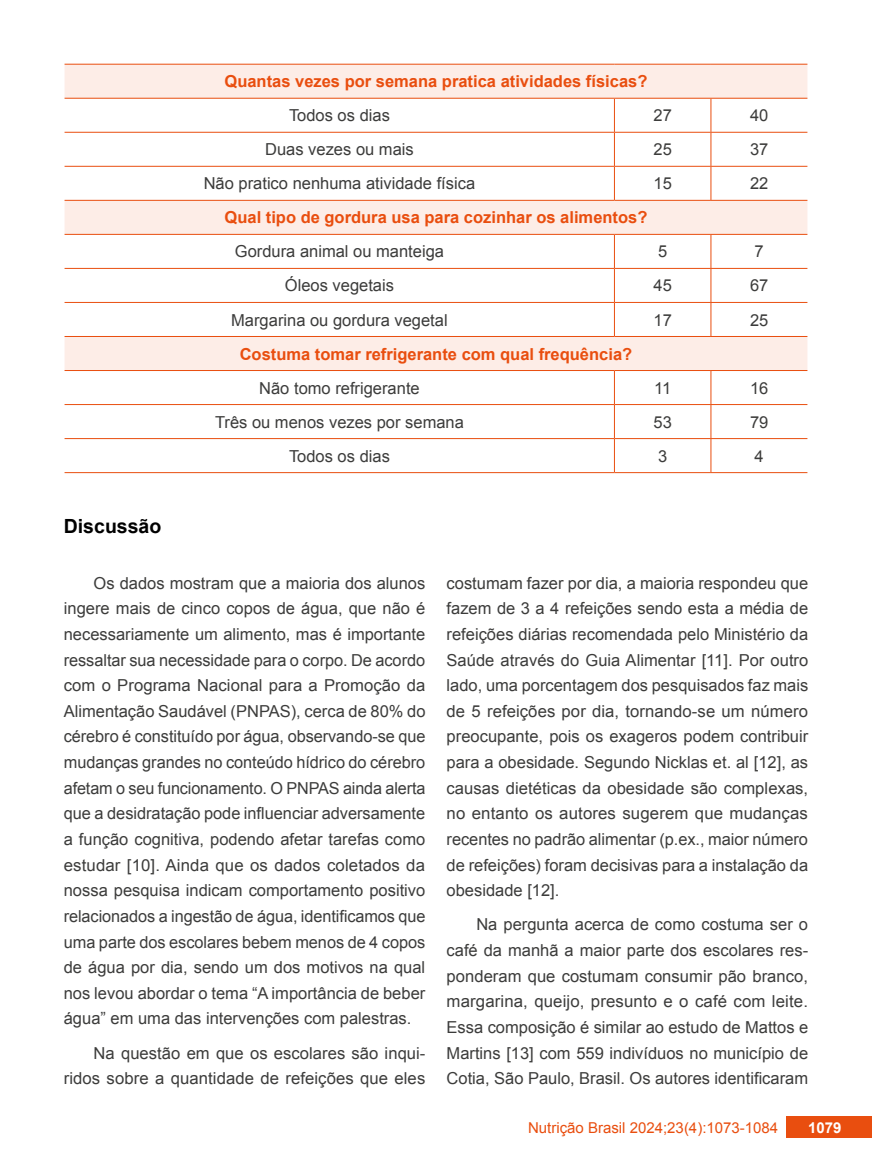
<style>
.page{position:relative;width:872px;height:1170px;background:#fff}
.page>*{position:absolute;margin:0;border:0;box-sizing:border-box;transform-origin:0 0}
.t1{font:700 19.5px "Arial";color:#000}
.t2{font:16.5px/25.7px "Arial";color:#3c3c3b;text-align:justify}
.t3{font:700 16.5px "Arial";color:#e94e0f}
.t4{font:15px "Arial";color:#e94e0f}
.t5{font:700 15px "Arial";color:#fff}
</style>
<div class="page">
<div style="left:786px;top:1116px;width:86px;height:21px;background:#e94e0f"></div>
<svg style="left:65px;top:65px;width:742px;height:305px"></svg>
<hr style="left:65px;top:132px;width:549px;height:1px;background:#e94e0f">
<hr style="left:614px;top:132px;width:97px;height:1px;background:#e94e0f">
<hr style="left:711px;top:132px;width:96px;height:1px;background:#e94e0f">
<hr style="left:65px;top:166px;width:549px;height:1px;background:#e94e0f">
<hr style="left:614px;top:166px;width:97px;height:1px;background:#e94e0f">
<hr style="left:711px;top:166px;width:96px;height:1px;background:#e94e0f">
<hr style="left:65px;top:268px;width:549px;height:1px;background:#e94e0f">
<hr style="left:614px;top:268px;width:97px;height:1px;background:#e94e0f">
<hr style="left:711px;top:268px;width:96px;height:1px;background:#e94e0f">
<hr style="left:65px;top:302px;width:549px;height:1px;background:#e94e0f">
<hr style="left:614px;top:302px;width:97px;height:1px;background:#e94e0f">
<hr style="left:711px;top:302px;width:96px;height:1px;background:#e94e0f">
<hr style="left:65px;top:404px;width:549px;height:1px;background:#e94e0f">
<hr style="left:614px;top:404px;width:97px;height:1px;background:#e94e0f">
<hr style="left:711px;top:404px;width:96px;height:1px;background:#e94e0f">
<hr style="left:65px;top:438px;width:549px;height:1px;background:#e94e0f">
<hr style="left:614px;top:438px;width:97px;height:1px;background:#e94e0f">
<hr style="left:711px;top:438px;width:96px;height:1px;background:#e94e0f">
<hr style="left:65px;top:472px;width:549px;height:1px;background:#e94e0f">
<hr style="left:711px;top:472px;width:96px;height:1px;background:#e94e0f">
<hr style="left:614px;top:371px;width:1px;height:33px;background:#e94e0f">
<hr style="left:710px;top:371px;width:1px;height:33px;background:#e94e0f">
<hr style="left:614px;top:405px;width:1px;height:33px;background:#e94e0f">
<hr style="left:710px;top:405px;width:1px;height:33px;background:#e94e0f">
<hr style="left:614px;top:439px;width:1px;height:33px;background:#e94e0f">
<hr style="left:710px;top:439px;width:1px;height:33px;background:#e94e0f">
<hr style="left:614px;top:472px;width:97px;height:1px;background:#e94e0f">
<hr style="left:65px;top:336px;width:549px;height:1px;background:#e94e0f">
<hr style="left:711px;top:336px;width:96px;height:1px;background:#e94e0f">
<hr style="left:65px;top:370px;width:549px;height:1px;background:#e94e0f">
<hr style="left:614px;top:370px;width:97px;height:1px;background:#e94e0f">
<hr style="left:711px;top:370px;width:96px;height:1px;background:#e94e0f">
<hr style="left:65px;top:234px;width:549px;height:1px;background:#e94e0f">
<hr style="left:614px;top:234px;width:97px;height:1px;background:#e94e0f">
<hr style="left:711px;top:234px;width:96px;height:1px;background:#e94e0f">
<hr style="left:65px;top:200px;width:549px;height:1px;background:#e94e0f">
<hr style="left:614px;top:200px;width:97px;height:1px;background:#e94e0f">
<hr style="left:711px;top:200px;width:96px;height:1px;background:#e94e0f">
<hr style="left:614px;top:99px;width:1px;height:33px;background:#e94e0f">
<hr style="left:710px;top:99px;width:1px;height:33px;background:#e94e0f">
<hr style="left:614px;top:133px;width:1px;height:33px;background:#e94e0f">
<hr style="left:710px;top:133px;width:1px;height:33px;background:#e94e0f">
<hr style="left:614px;top:167px;width:1px;height:33px;background:#e94e0f">
<hr style="left:710px;top:167px;width:1px;height:33px;background:#e94e0f">
<hr style="left:614px;top:235px;width:1px;height:33px;background:#e94e0f">
<hr style="left:710px;top:235px;width:1px;height:33px;background:#e94e0f">
<hr style="left:614px;top:269px;width:1px;height:33px;background:#e94e0f">
<hr style="left:710px;top:269px;width:1px;height:33px;background:#e94e0f">
<hr style="left:614px;top:303px;width:1px;height:33px;background:#e94e0f">
<hr style="left:710px;top:303px;width:1px;height:33px;background:#e94e0f">
<hr style="left:614px;top:336px;width:97px;height:1px;background:#e94e0f">
<hr style="left:65px;top:64px;width:549px;height:1px;background:#e94e0f">
<hr style="left:614px;top:64px;width:97px;height:1px;background:#e94e0f">
<hr style="left:711px;top:64px;width:96px;height:1px;background:#e94e0f">
<hr style="left:65px;top:98px;width:549px;height:1px;background:#e94e0f">
<hr style="left:614px;top:98px;width:97px;height:1px;background:#e94e0f">
<hr style="left:711px;top:98px;width:96px;height:1px;background:#e94e0f">
<p class="t1" style="left:64px;top:513px;width:99px">Discussão</p>
<p class="t3" style="left:224px;top:71px;width:424px">Quantas vezes por semana pratica atividades físicas?</p>
<p class="t2" style="left:289px;top:103px;width:102px">Todos os dias</p>
<p class="t2" style="left:653px;top:103px;width:20px">27</p>
<p class="t2" style="left:750px;top:103px;width:20px">40</p>
<p class="t2" style="left:265px;top:137px;width:150px">Duas vezes ou mais</p>
<p class="t2" style="left:653px;top:137px;width:20px">25</p>
<p class="t2" style="left:750px;top:137px;width:20px">37</p>
<p class="t2" style="left:204px;top:171px;width:273px">Não pratico nenhuma atividade física</p>
<p class="t2" style="left:653px;top:171px;width:20px">15</p>
<p class="t2" style="left:750px;top:171px;width:20px">22</p>
<p class="t3" style="left:224px;top:207px;width:424px">Qual tipo de gordura usa para cozinhar os alimentos?</p>
<p class="t2" style="left:235px;top:239px;width:211px">Gordura animal ou manteiga</p>
<p class="t2" style="left:658px;top:239px;width:11px">5</p>
<p class="t2" style="left:754px;top:239px;width:11px">7</p>
<p class="t2" style="left:285px;top:273px;width:111px">Óleos vegetais</p>
<p class="t2" style="left:653px;top:273px;width:20px">45</p>
<p class="t2" style="left:750px;top:273px;width:20px">67</p>
<p class="t2" style="left:231px;top:307px;width:218px">Margarina ou gordura vegetal</p>
<p class="t2" style="left:653px;top:307px;width:20px">17</p>
<p class="t2" style="left:750px;top:307px;width:20px">25</p>
<p class="t3" style="left:240px;top:343px;width:394px">Costuma tomar refrigerante com qual frequência?</p>
<p class="t2" style="left:259px;top:375px;width:162px">Não tomo refrigerante</p>
<p class="t2" style="left:654px;top:375px;width:19px">11</p>
<p class="t2" style="left:750px;top:375px;width:20px">16</p>
<p class="t2" style="left:215px;top:409px;width:250px">Três ou menos vezes por semana</p>
<p class="t2" style="left:653px;top:409px;width:20px">53</p>
<p class="t2" style="left:750px;top:409px;width:20px">79</p>
<p class="t2" style="left:289px;top:443px;width:102px">Todos os dias</p>
<p class="t2" style="left:658px;top:443px;width:11px">3</p>
<p class="t2" style="left:754px;top:443px;width:11px">4</p>
<p class="t2" style="left:64px;top:570px;width:363px;text-indent:30px">Os dados mostram que a maioria dos alunos ingere mais de cinco copos de água, que não é necessariamente um alimento, mas é importante ressaltar sua necessidade para o corpo. De acordo com o Programa Nacional para a Promoção da Alimentação Saudável (PNPAS), cerca de 80% do cérebro é constituído por água, observando-se que mudanças grandes no conteúdo hídrico do cérebro afetam o seu funcionamento. O PNPAS ainda alerta que a desidratação pode influenciar adversamente a função cognitiva, podendo afetar tarefas como estudar [10]. Ainda que os dados coletados da nossa pesquisa indicam comportamento positivo relacionados a ingestão de água, identificamos que uma parte dos escolares bebem menos de 4 copos de água por dia, sendo um dos motivos na qual nos levou abordar o tema “A importância de beber água” em uma das intervenções com palestras.</p>
<p class="t2" style="left:64px;top:1040px;width:363px;text-align:right">Na questão em que os escolares são inqui&shy;ridos sobre a quantidade de refeições que eles</p>
<p class="t2" style="left:446px;top:570px;width:363px">costumam fazer por dia, a maioria respondeu que fazem de 3 a 4 refeições sendo esta a média de refeições diárias recomendada pelo Ministério da Saúde através do Guia Alimentar [11]. Por outro lado, uma porcentagem dos pesquisados faz mais de 5 refeições por dia, tornando-se um número preocupante, pois os exageros podem contribuir para a obesidade. Segundo Nicklas et. al [12], as causas dietéticas da obesidade são complexas, no entanto os autores sugerem que mudanças recentes no padrão alimentar (p.ex., maior número de refeições) foram decisivas para a instalação da obesidade [12].</p>
<p class="t2" style="left:446px;top:911px;width:363px;text-indent:30px">Na pergunta acerca de como costuma ser o café da manhã a maior parte dos escolares res&shy;ponderam que costumam consumir pão branco, margarina, queijo, presunto e o café com leite.<br>Essa composição é similar ao estudo de Mattos e Martins [13] com 559 indivíduos no município de Cotia, São Paulo, Brasil. Os autores identificaram</p>
<p class="t4" style="left:528px;top:1117px;width:252px">Nutrição Brasil 2024;23(4):1073-1084</p>
<p class="t5" style="left:808px;top:1117px;width:35px">1079</p>
</div>
